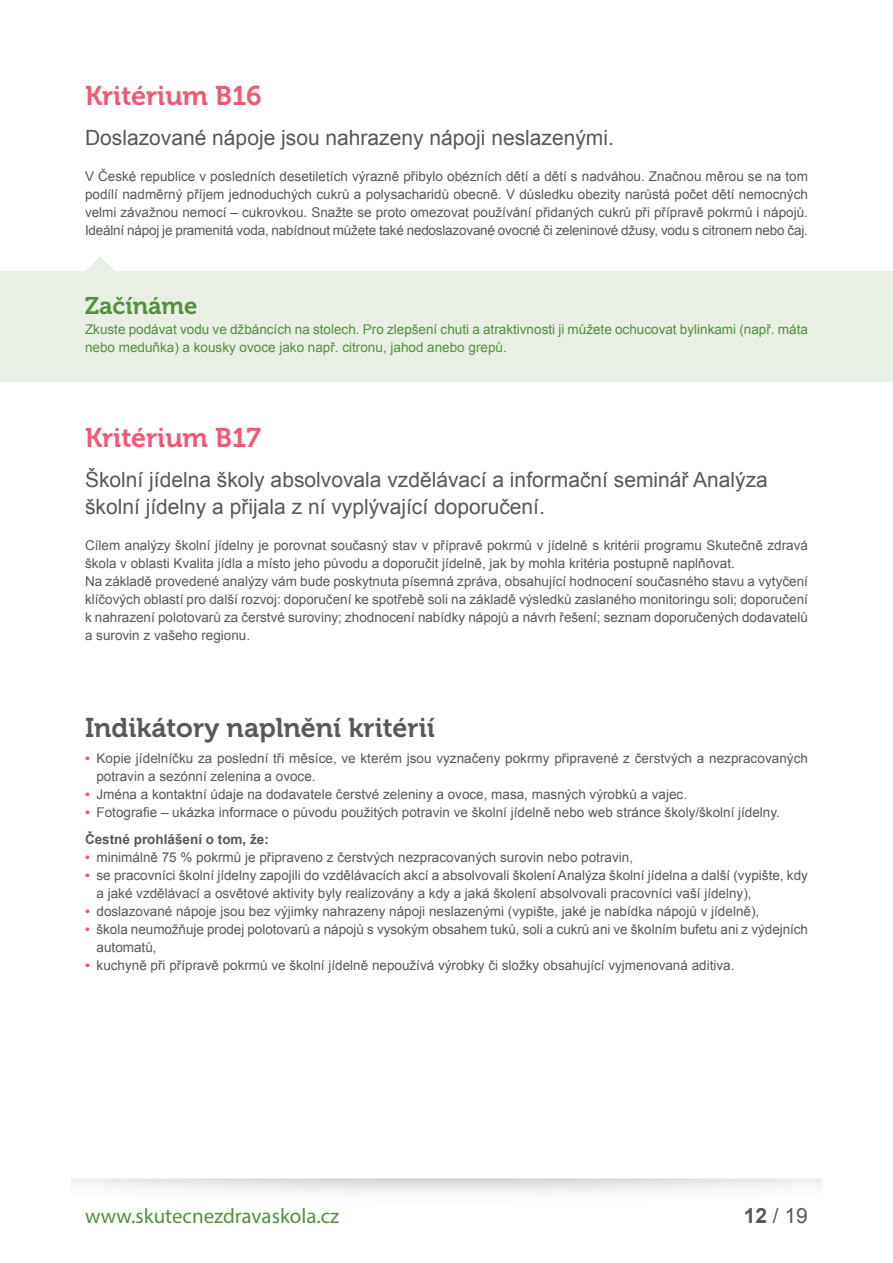
<style>
.page{position:relative;width:893px;height:1263px;background:#fff}
.page>*{position:absolute;margin:0;border:0;box-sizing:border-box;transform-origin:0 0}
.t1{font:27px "Museo 700";color:#57585a}
.t2{font:27px "Museo 700";color:#f05972}
.t3{font:24px "Museo 700";color:#52903e}
.t4{font:21px/27px "Arial";color:#57585a}
.t5{font:21px "Myriad Pro";color:#52903e}
.t6{font:13.5px/18px "Arial";color:#57585a}
.t7{font:13.5px/18px "Arial";color:#52903e}
.s1{font-weight:700;color:#f05972}
.s2{font-weight:700}
</style>
<div class="page">
<div style="left:0;top:271px;width:893px;height:111px;background:#e9efe4"></div>
<svg style="left:86px;top:257px;width:28px;height:14px"></svg>
<svg style="left:71px;top:1178px;width:751px;height:16px"></svg>
<h1 class="t2" style="left:85px;top:86px;width:178px">Kritérium B16</h1>
<h3 class="t4" style="left:85px;top:124px;width:530px">Doslazované nápoje jsou nahrazeny nápoji neslazenými.</h3>
<p class="t6" style="left:85px;top:167px;width:724px;text-align:justify">V České republice v posledních desetiletích výrazně přibylo obézních dětí a dětí s nadváhou. Značnou měrou se na tom podílí nadměrný příjem jednoduchých cukrů a polysacharidů obecně. V důsledku obezity narůstá počet dětí nemocných velmi závažnou nemocí – cukrovkou. Snažte se proto omezovat používání přidaných cukrů při přípravě pokrmů i nápojů.<br>Ideální nápoj je pramenitá voda, nabídnout můžete také nedoslazované ovocné či zeleninové džusy, vodu s citronem nebo čaj.</p>
<h2 class="t3" style="left:85px;top:297px;width:114px">Začínáme</h2>
<p class="t7" style="left:85px;top:320px;width:724px">Zkuste podávat vodu ve džbáncích na stolech. Pro zlepšení chuti a atraktivnosti ji můžete ochucovat bylinkami (např. máta nebo meduňka) a kousky ovoce jako např. citronu, jahod anebo grepů.</p>
<h1 class="t2" style="left:85px;top:428px;width:177px">Kritérium B17</h1>
<h3 class="t4" style="left:85px;top:466px;width:684px">Školní jídelna školy absolvovala vzdělávací a informační seminář Analýza školní jídelny a přijala z ní vyplývající doporučení.</h3>
<p class="t6" style="left:85px;top:536px;width:724px">Cílem analýzy školní jídelny je porovnat současný stav v přípravě pokrmů v jídelně s kritérii programu Skutečně zdravá škola v oblasti Kvalita jídla a místo jeho původu a doporučit jídelně, jak by mohla kritéria postupně naplňovat.<br>Na základě provedené analýzy vám bude poskytnuta písemná zpráva, obsahující hodnocení současného stavu a vytyčení klíčových oblastí pro další rozvoj: doporučení ke spotřebě soli na základě výsledků zaslaného monitoringu soli; doporučení k nahrazení polotovarů za čerstvé suroviny; zhodnocení nabídky nápojů a návrh řešení; seznam doporučených dodavatelů a surovin z vašeho regionu.</p>
<h1 class="t1" style="left:85px;top:717px;width:351px">Indikátory naplnění kritérií</h1>
<p class="t6" style="left:96px;top:749px;width:713px;text-indent:-11px"><span class="s1">•</span> Kopie jídelníčku za poslední tři měsíce, ve kterém jsou vyznačeny pokrmy připravené z čerstvých a nezpracovaných potravin a sezónní zelenina a ovoce.</p>
<p class="t6" style="left:85px;top:785px;width:604px"><span class="s1">•</span> Jména a kontaktní údaje na dodavatele čerstvé zeleniny a ovoce, masa, masných výrobků a vajec.</p>
<p class="t6" style="left:85px;top:799px;width:696px;line-height:26.5px"><span class="s1">•</span> Fotografie – ukázka informace o původu použitých potravin ve školní jídelně nebo web stránce školy/školní jídelny.<br><span class="s2">Čestné prohlášení o tom, že:</span></p>
<p class="t6" style="left:85px;top:848px;width:549px"><span class="s1">•</span> minimálně 75 % pokrmů je připraveno z čerstvých nezpracovaných surovin nebo potravin,</p>
<p class="t6" style="left:96px;top:866px;width:713px;text-indent:-11px"><span class="s1">•</span> se pracovníci školní jídelny zapojili do vzdělávacích akcí a absolvovali školení Analýza školní jídelna a další (vypište, kdy a jaké vzdělávací a osvětové aktivity byly realizovány a kdy a jaká školení absolvovali pracovníci vaší jídelny),</p>
<p class="t6" style="left:85px;top:902px;width:676px"><span class="s1">•</span> doslazované nápoje jsou bez výjimky nahrazeny nápoji neslazenými (vypište, jaké je nabídka nápojů v jídelně),</p>
<p class="t6" style="left:97px;top:920px;width:713px;text-indent:-11px"><span class="s1">•</span> škola neumožňuje prodej polotovarů a nápojů s vysokým obsahem tuků, soli a cukrů ani ve školním bufetu ani z výdejních automatů,</p>
<p class="t6" style="left:85px;top:956px;width:651px"><span class="s1">•</span> kuchyně při přípravě pokrmů ve školní jídelně nepoužívá výrobky či složky obsahující vyjmenovaná aditiva.</p>
<h3 class="t5" style="left:85px;top:1208px;width:256px">www.skutecnezdravaskola.cz</h3>
<h3 class="t4" style="left:744px;top:1202px;width:66px"><span class="s2">12</span> / 19</h3>
</div>
